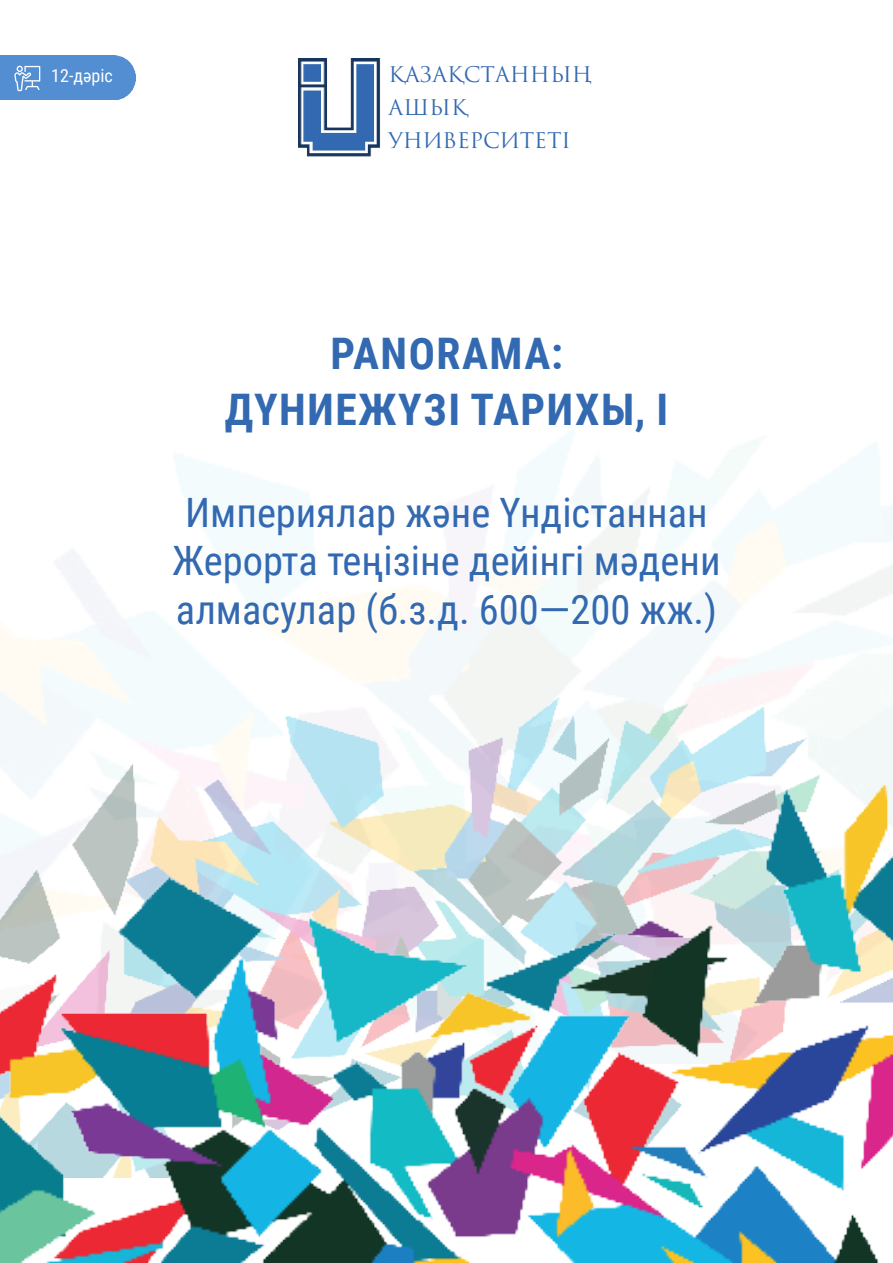
<style>
.page{position:relative;width:893px;height:1263px;background:#fff}
.page>*{position:absolute;margin:0;border:0;box-sizing:border-box;transform-origin:0 0}
.t1{font:700 43.5px "Roboto Condensed";letter-spacing:.035em;color:#3269b1}
.t2{font:40.5px/48.6px "Roboto Condensed";color:#3269b1;text-align:center}
.t3{font:21px "Trajan Pro 3";color:#3269b1}
.t4{font:18px "Roboto Condensed";color:#fff}
.s1{font-family:"Roboto"}
</style>
<div class="page">
<img style="left:0;top:429px;width:893px;height:634px">
<img style="left:0;top:696px;width:892px;height:33px">
<img style="left:0;top:729px;width:892px;height:534px">
<div style="left:0;top:55px;width:136px;height:45px;background:#538dd2"></div>
<svg style="left:14px;top:66px;width:26px;height:25px"></svg>
<img style="left:298px;top:58px;width:82px;height:99px">
<p class="t4" style="left:51px;top:63px;width:63px">12-дәріс</p>
<p class="t3" style="left:389px;top:60px;width:205px">ҚАЗАҚСТАННЫҢ</p>
<p class="t3" style="left:389px;top:93px;width:81px">АШЫҚ</p>
<p class="t3" style="left:389px;top:126px;width:184px">УНИВЕРСИТЕТІ</p>
<p class="t1" style="left:331px;top:323px;width:234px">PANORAMA:</p>
<p class="t1" style="left:225px;top:379px;width:445px">ДҮНИЕЖҮЗІ ТАРИХЫ, І</p>
<p class="t2" style="left:172px;top:486px;width:550px">Империялар және Үндістаннан<br>Жерорта теңізіне дейінгі мәдени алмасулар (б.з.д. 600<span class="s1">—</span>200 жж.)</p>
</div>
